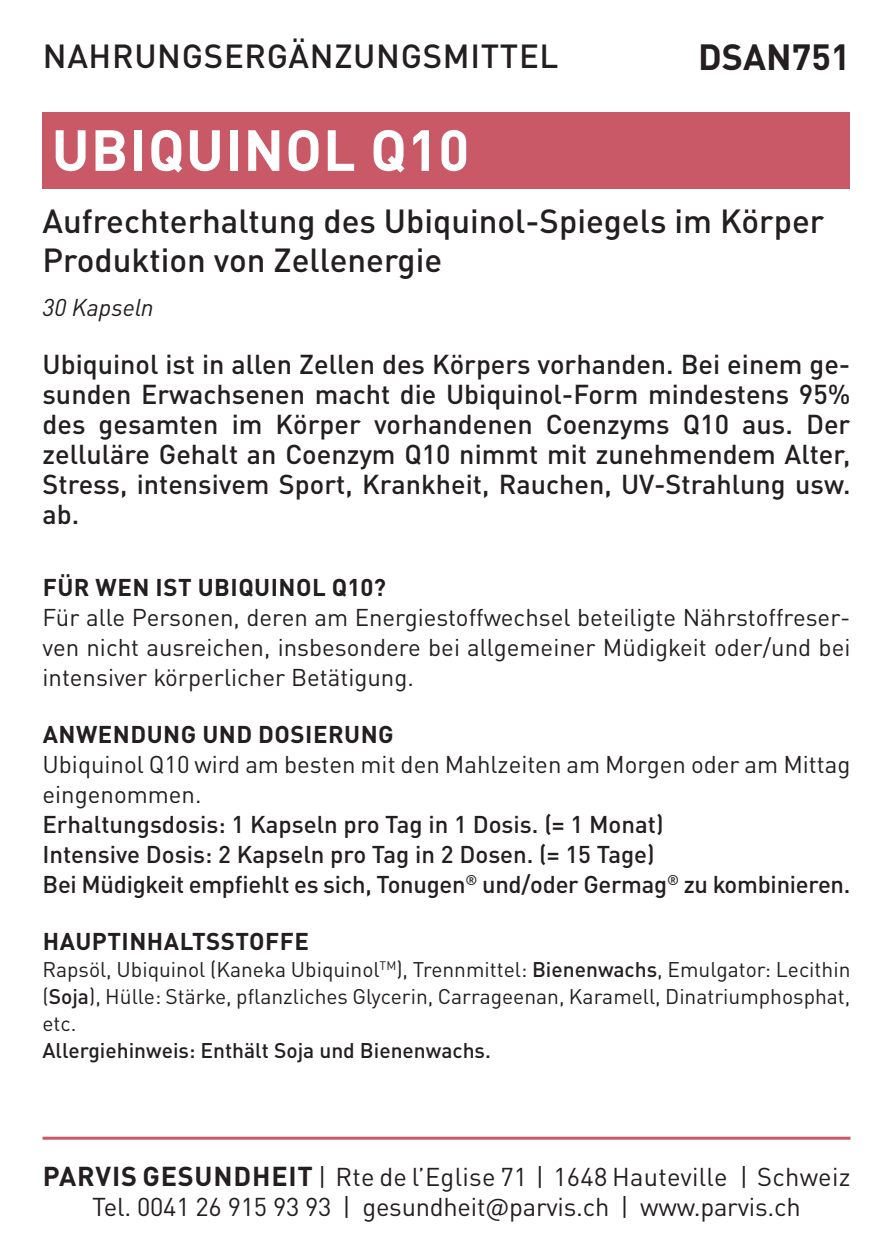
<style>
.page{position:relative;width:893px;height:1259px;background:#fff}
.page>*{position:absolute;margin:0;border:0;box-sizing:border-box;transform-origin:0 0}
._00_Nom{font:700 57px "DIN Pro";letter-spacing:.02em;color:#fff}
.t1{font:700 36px "DIN Pro";color:#231f20}
._00_proprietes{font:500 33px "DIN Pro";color:#231f20}
._00_proprietes-2{font:500 33px "DIN Pro";letter-spacing:.02em;color:#231f20}
._00_Resume{font:500 27px/30px "DIN Pro";color:#231f20;text-align:justify}
.t2{font:25.5px/30px "DIN Pro";letter-spacing:-.01em;color:#231f20;text-align:center}
._03_texte_courant{font:24px/30px "DIN Pro";color:#231f20;text-align:justify}
._03_texte_courant-2{font:500 24px "DIN Pro";color:#231f20}
._01_indication{font:700 24px "DIN Pro";letter-spacing:.02em;color:#231f20}
.t3{font:italic 24px "DIN Pro";color:#231f20}
._03_texte_courant_pe{font:21px/27px "DIN Pro";color:#231f20;text-align:justify}
._03_texte_courant_pe-2{font:500 21px "DIN Pro";color:#231f20}
.s1{font-weight:500}
.s2{font-weight:700;font-size:27px}
</style>
<div class="page">
<hr style="left:43px;top:1136px;width:807px;height:3px;background:#ca5968">
<div style="left:43px;top:112px;width:807px;height:77px;background:#ca5968"></div>
<p class="_00_proprietes-2" style="left:43px;top:29px;width:517px">NAHRUNGSERGÄNZUNGSMITTEL</p>
<p class="_00_Nom" style="left:52px;top:103px;width:419px">UBIQUINOL Q10</p>
<p class="t1" style="left:698px;top:27px;width:154px">DSAN751</p>
<p class="_00_proprietes" style="left:43px;top:194px;width:783px">Aufrechterhaltung des Ubiquinol-Spiegels im Körper</p>
<p class="_00_proprietes" style="left:43px;top:233px;width:401px">Produktion von Zellenergie</p>
<p class="t3" style="left:43px;top:288px;width:113px">30 Kapseln</p>
<p class="_00_Resume" style="left:43px;top:346px;width:809px">Ubiquinol ist in allen Zellen des Körpers vorhanden. Bei einem ge&shy;sunden Erwachsenen macht die Ubiquinol-Form mindestens 95% des gesamten im Körper vorhandenen Coenzyms Q10 aus. Der zelluläre Gehalt an Coenzym Q10 nimmt mit zunehmendem Alter, Stress, intensivem Sport, Krankheit, Rauchen, UV-Strahlung usw. ab.</p>
<p class="_01_indication" style="left:43px;top:567px;width:345px">FÜR WEN IST UBIQUINOL Q10?</p>
<p class="_03_texte_courant" style="left:43px;top:599px;width:809px">Für alle Personen, deren am Energiestoffwechsel beteiligte Nährstoffreser&shy;ven nicht ausreichen, insbesondere bei allgemeiner Müdigkeit oder/und bei intensiver körperlicher Betätigung.</p>
<p class="_01_indication" style="left:43px;top:714px;width:353px">ANWENDUNG UND DOSIERUNG</p>
<p class="_03_texte_courant" style="left:43px;top:746px;width:809px">Ubiquinol Q10 wird am besten mit den Mahlzeiten am Morgen oder am Mittag eingenommen.</p>
<p class="_03_texte_courant-2" style="left:43px;top:804px;width:623px">Erhaltungsdosis: 1 Kapseln pro Tag in 1 Dosis. (= 1 Monat)</p>
<p class="_03_texte_courant-2" style="left:43px;top:834px;width:614px">Intensive Dosis: 2 Kapseln pro Tag in 2 Dosen. (= 15 Tage)</p>
<p class="_03_texte_courant-2" style="left:43px;top:864px;width:809px">Bei Müdigkeit empfiehlt es sich, Tonugen<sup>®</sup> und/oder Germag<sup>®</sup> zu kombinieren.</p>
<p class="_01_indication" style="left:43px;top:921px;width:268px">HAUPTINHALTSSTOFFE</p>
<p class="_03_texte_courant_pe" style="left:43px;top:953px;width:809px">Rapsöl, Ubiquinol (Kaneka Ubiquinol<sup>TM</sup>), Trennmittel: <span class="s1">Bienenwachs</span>, Emulgator: Lecithin (<span class="s1">Soja</span>), Hülle: Stärke, pflanzliches Glycerin, Carrageenan, Karamell, Dinatriumphosphat, etc.</p>
<p class="_03_texte_courant_pe-2" style="left:43px;top:1033px;width:450px">Allergiehinweis: Enthält Soja und Bienenwachs.</p>
<p class="t2" style="left:43px;top:1158px;width:809px"><span class="s2">PARVIS GESUNDHEIT</span> | Rte de l’Eglise 71 | 1648 Hauteville | Schweiz<br>Tel. 0041 26 915 93 93 | gesundheit@parvis.ch | www.parvis.ch</p>
</div>
